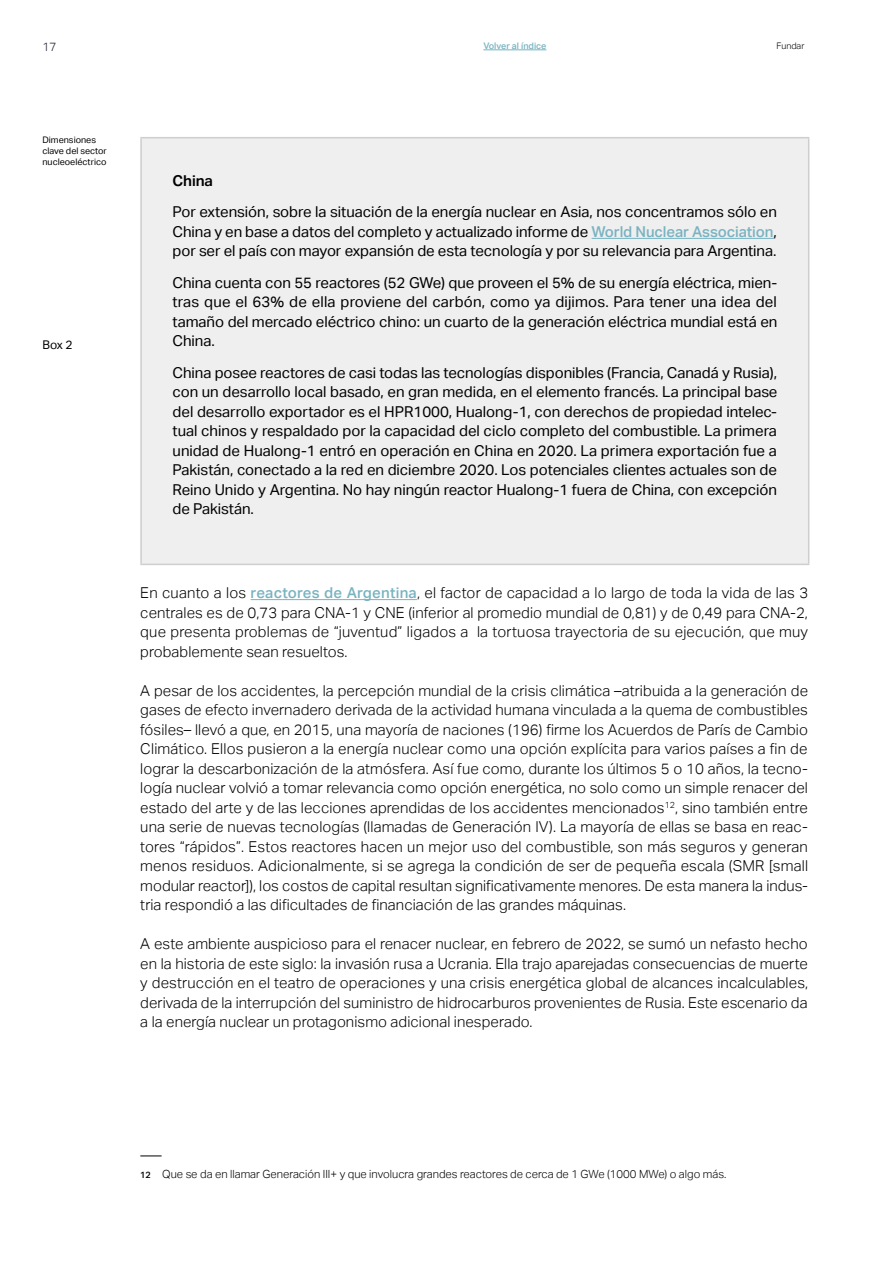
<style>
.page{position:relative;width:893px;height:1263px;background:#fff}
.page>*{position:absolute;margin:0;border:0;box-sizing:border-box;transform-origin:0 0}
.t1{font:300 15px/19.5px "Aktiv Grotesk";letter-spacing:.005em;color:#000;text-align:justify}
.t2{font:15px/19.5px "Aktiv Grotesk";letter-spacing:-.005em;color:#000;text-align:justify}
.t3{font:600 15px "Aktiv Grotesk";letter-spacing:-.005em;color:#000}
.t4{font:12px "Aktiv Grotesk";color:#000}
.t5{font:300 12px "Aktiv Grotesk";color:#252135}
.t6{font:300 11.25px "Aktiv Grotesk";color:#000}
.t7{font:9px/10.8px "Aktiv Grotesk";color:#000}
.t8{font:500 9px "Aktiv Grotesk";color:#79b3c1}
.t9{font:300 9px "Aktiv Grotesk";color:#000}
.s1{font-weight:500;color:#79b3c1}
.s2{font-weight:500;font-size:9px}
</style>
<div class="page">
<hr style="left:483px;top:49px;width:63px;height:1px;background:#79b3c1">
<hr style="left:251px;top:599px;width:166px;height:1px;background:#79b3c1">
<div style="left:141px;top:138px;width:668px;height:426px;background:#efefef"></div>
<hr style="left:140px;top:137px;width:669px;height:1px;background:#cecece">
<hr style="left:140px;top:138px;width:2px;height:426px;background:#cecece">
<hr style="left:808px;top:138px;width:1px;height:426px;background:#cecece">
<hr style="left:140px;top:564px;width:669px;height:1px;background:#cecece">
<hr style="left:592px;top:238px;width:182px;height:1px;background:#79b3c1">
<svg style="left:140px;top:1156px;width:22px;height:1px"></svg>
<p class="t5" style="left:43px;top:40px;width:16px">17</p>
<p class="t8" style="left:483px;top:41px;width:64px">Volver al índice</p>
<p class="t9" style="left:777px;top:41px;width:29px">Fundar</p>
<p class="t7" style="left:43px;top:135px;width:66px">Dimensiones clave del sector nucleoeléctrico</p>
<p class="t4" style="left:43px;top:338px;width:32px">Box 2</p>
<p class="t3" style="left:173px;top:172px;width:42px">China</p>
<p class="t2" style="left:173px;top:202px;width:606px">Por extensión, sobre la situación de la energía nuclear en Asia, nos concentramos sólo en China y en base a datos del completo y actualizado informe de <span class="s1">World Nuclear Association</span>, por ser el país con mayor expansión de esta tecnología y por su relevancia para Argentina.</p>
<p class="t2" style="left:173px;top:273px;width:606px">China cuenta con 55 reactores (52 GWe) que proveen el 5% de su energía eléctrica, mien&shy;tras que el 63% de ella proviene del carbón, como ya dijimos. Para tener una idea del tamaño del mercado eléctrico chino: un cuarto de la generación eléctrica mundial está en China.</p>
<p class="t2" style="left:173px;top:363px;width:606px">China posee reactores de casi todas las tecnologías disponibles (Francia, Canadá y Rusia), con un desarrollo local basado, en gran medida, en el elemento francés. La principal base del desarrollo exportador es el HPR1000, Hualong-1, con derechos de propiedad intelec&shy;tual chinos y respaldado por la capacidad del ciclo completo del combustible. La primera unidad de Hualong-1 entró en operación en China en 2020. La primera exportación fue a Pakistán, conectado a la red en diciembre 2020. Los potenciales clientes actuales son de Reino Unido y Argentina. No hay ningún reactor Hualong-1 fuera de China, con excepción de Pakistán.</p>
<p class="t1" style="left:140px;top:583px;width:669px">En cuanto a los <span class="s1">reactores de Argentina</span>, el factor de capacidad a lo largo de toda la vida de las 3 centrales es de 0,73 para CNA-1 y CNE (inferior al promedio mundial de 0,81) y de 0,49 para CNA-2, que presenta problemas de “juventud” ligados a la tortuosa trayectoria de su ejecución, que muy probablemente sean resueltos.</p>
<p class="t1" style="left:140px;top:681px;width:669px">A pesar de los accidentes, la percepción mundial de la crisis climática –atribuida a la generación de gases de efecto invernadero derivada de la actividad humana vinculada a la quema de combustibles fósiles– llevó a que, en 2015, una mayoría de naciones (196) firme los Acuerdos de París de Cambio Climático. Ellos pusieron a la energía nuclear como una opción explícita para varios países a fin de lograr la descarbonización de la atmósfera. Así fue como, durante los últimos 5 o 10 años, la tecno&shy;logía nuclear volvió a tomar relevancia como opción energética, no solo como un simple renacer del estado del arte y de las lecciones aprendidas de los accidentes mencionados<sup>12</sup>, sino también entre una serie de nuevas tecnologías (llamadas de Generación IV). La mayoría de ellas se basa en reac&shy;tores “rápidos”. Estos reactores hacen un mejor uso del combustible, son más seguros y generan menos residuos. Adicionalmente, si se agrega la condición de ser de pequeña escala (SMR [small modular reactor]), los costos de capital resultan significativamente menores. De esta manera la indus&shy;tria respondió a las dificultades de financiación de las grandes máquinas.</p>
<p class="t1" style="left:140px;top:934px;width:669px">A este ambiente auspicioso para el renacer nuclear, en febrero de 2022, se sumó un nefasto hecho en la historia de este siglo: la invasión rusa a Ucrania. Ella trajo aparejadas consecuencias de muerte y destrucción en el teatro de operaciones y una crisis energética global de alcances incalculables, derivada de la interrupción del suministro de hidrocarburos provenientes de Rusia. Este escenario da a la energía nuclear un protagonismo adicional inesperado.</p>
<p class="t6" style="left:140px;top:1167px;width:588px"><span class="s2">12</span> Que se da en llamar Generación III+ y que involucra grandes reactores de cerca de 1 GWe (1000 MWe) o algo más.</p>
</div>
